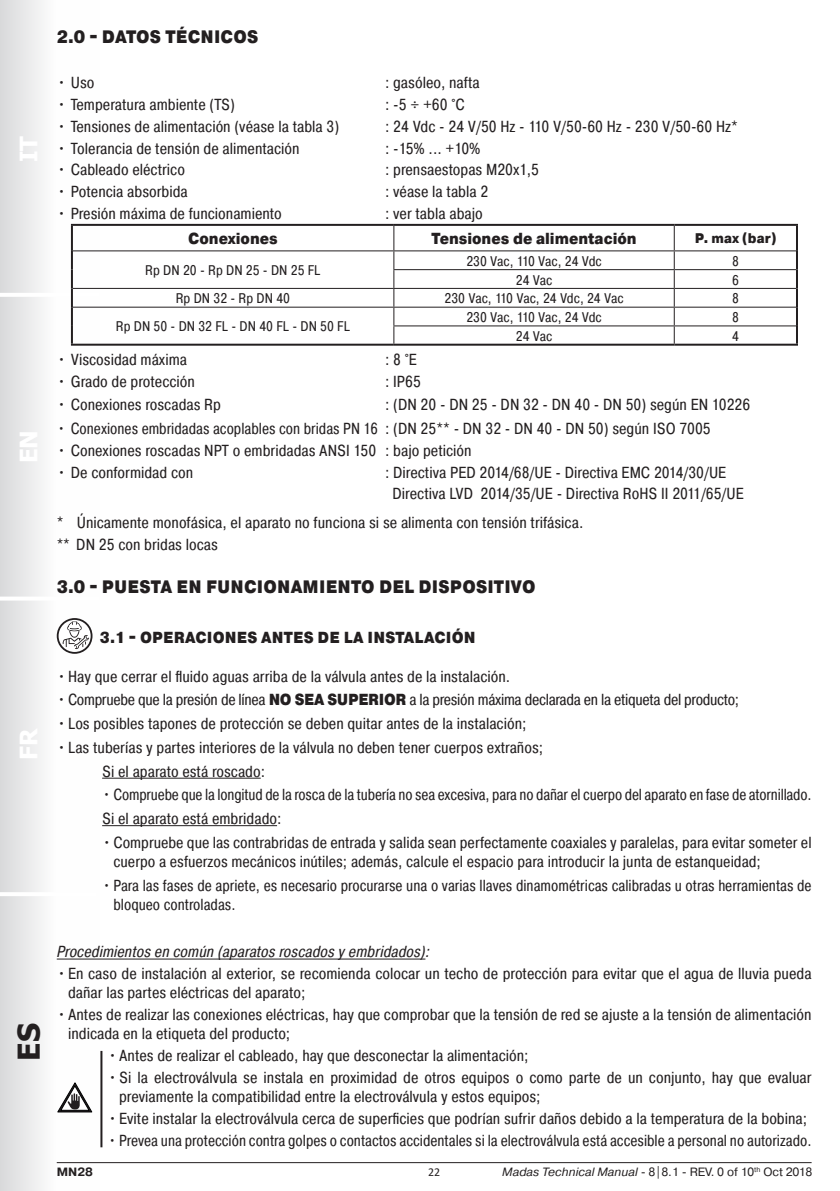
<style>
.page{position:relative;width:840px;height:1191px;background:#fff}
.page>*{position:absolute;margin:0;border:0;box-sizing:border-box;transform-origin:0 0}
.t1{font:700 30px "Tahoma";color:#231f20}
.t2{font:700 24px "Tahoma";color:#fff}
.t3{font:900 18px "Pragmatica Cond";letter-spacing:.01em;color:#231f20}
.t4{font:16px/19.2px "Pragmatica Cond";color:#231f20}
.t5{font:16px/19.2px "Pragmatica Cond";color:#231f20;scale:.95 1}
.t6{font:16px "Pragmatica Cond";color:#231f20;scale:.94 1}
.t7{font:16px "Pragmatica Cond";letter-spacing:-.02em;color:#231f20}
.t8{font:900 16px "Pragmatica Cond";color:#231f20}
.t9{font:italic 16px "Pragmatica Cond";color:#231f20}
.t10{font:14px "Pragmatica Cond";color:#231f20}
.t11{font:900 14px "Pragmatica Cond";color:#231f20}
.t12{font:12px "Pragmatica";color:#231f20}
.t13{font:700 12px "Pragmatica";color:#231f20}
.t14{font:12px "Calibri";color:#231f20}
.s1{font-weight:900}
.s2{font-style:italic}
</style>
<div class="page">
<div style="left:0;top:0;width:99px;height:1191px;background:linear-gradient(to right,#dfe0e1,#fff)"></div>
<hr style="left:0;top:892px;width:96px;height:4px;background:#fff">
<hr style="left:0;top:596px;width:99px;height:4px;background:#fff">
<hr style="left:0;top:293px;width:99px;height:4px;background:#fff">
<hr style="left:57px;top:1162px;width:754px;height:1px;background:#231f20">
<hr style="left:102px;top:777px;width:158px;height:1px;background:#231f20">
<hr style="left:102px;top:825px;width:175px;height:1px;background:#231f20">
<hr style="left:57px;top:958px;width:368px;height:1px;background:#231f20">
<svg style="left:57px;top:618px;width:35px;height:36px"></svg>
<svg style="left:59px;top:620px;width:32px;height:32px"></svg>
<svg style="left:63px;top:621px;width:26px;height:28px"></svg>
<hr style="left:71px;top:224px;width:322px;height:2px;background:#231f20">
<hr style="left:71px;top:226px;width:2px;height:25px;background:#231f20">
<hr style="left:393px;top:224px;width:281px;height:2px;background:#231f20">
<hr style="left:674px;top:224px;width:123px;height:2px;background:#231f20">
<hr style="left:795px;top:226px;width:2px;height:25px;background:#231f20">
<svg style="left:71px;top:251px;width:2px;height:93px"></svg>
<svg style="left:795px;top:251px;width:2px;height:93px"></svg>
<hr style="left:71px;top:344px;width:322px;height:2px;background:#231f20">
<hr style="left:393px;top:344px;width:281px;height:2px;background:#231f20">
<hr style="left:674px;top:344px;width:123px;height:2px;background:#231f20">
<hr style="left:73px;top:250px;width:320px;height:1px;background:#231f20">
<hr style="left:393px;top:250px;width:281px;height:1px;background:#231f20">
<hr style="left:674px;top:250px;width:121px;height:1px;background:#231f20">
<hr style="left:393px;top:269px;width:281px;height:1px;background:#231f20">
<hr style="left:674px;top:269px;width:121px;height:1px;background:#231f20">
<hr style="left:73px;top:288px;width:320px;height:1px;background:#231f20">
<hr style="left:393px;top:288px;width:281px;height:1px;background:#231f20">
<hr style="left:674px;top:288px;width:121px;height:1px;background:#231f20">
<hr style="left:73px;top:307px;width:320px;height:1px;background:#231f20">
<hr style="left:393px;top:307px;width:281px;height:1px;background:#231f20">
<hr style="left:674px;top:307px;width:121px;height:1px;background:#231f20">
<hr style="left:393px;top:325px;width:281px;height:1px;background:#231f20">
<svg style="left:393px;top:226px;width:1px;height:118px"></svg>
<hr style="left:674px;top:325px;width:121px;height:1px;background:#231f20">
<svg style="left:673px;top:226px;width:1px;height:118px"></svg>
<hr style="left:100px;top:1051px;width:2px;height:96px;background:#231f20">
<svg style="left:58px;top:1082px;width:34px;height:30px"></svg>
<h2 class="t2" style="left:12px;top:162px;width:28px;rotate:-90deg">IT</h2>
<h2 class="t2" style="left:12px;top:463px;width:35px;rotate:-90deg">EN</h2>
<h2 class="t2" style="left:12px;top:760px;width:33px;rotate:-90deg">FR</h2>
<h1 class="t1" style="left:8px;top:1060px;width:39px;rotate:-90deg">ES</h1>
<p class="t3" style="left:57px;top:26px;width:203px">2.0 - DATOS TÉCNICOS</p>
<p class="t4" style="left:57px;top:73px;width:39px">• Uso</p>
<p class="t4" style="left:385px;top:73px;width:96px">: gasóleo, nafta</p>
<p class="t4" style="left:57px;top:95px;width:179px">• Temperatura ambiente (TS)</p>
<p class="t4" style="left:385px;top:95px;width:81px">: -5 ÷ +60 °C</p>
<p class="t4" style="left:57px;top:117px;width:284px">• Tensiones de alimentación (véase la tabla 3)</p>
<p class="t4" style="left:385px;top:117px;width:354px">: 24 Vdc - 24 V/50 Hz - 110 V/50-60 Hz - 230 V/50-60 Hz*</p>
<p class="t4" style="left:57px;top:138px;width:244px">• Tolerancia de tensión de alimentación</p>
<p class="t4" style="left:385px;top:138px;width:97px">: -15% ... +10%</p>
<p class="t4" style="left:57px;top:160px;width:130px">• Cableado eléctrico</p>
<p class="t4" style="left:385px;top:160px;width:155px">: prensaestopas M20x1,5</p>
<p class="t4" style="left:57px;top:182px;width:132px">• Potencia absorbida</p>
<p class="t4" style="left:385px;top:182px;width:105px">: véase la tabla 2</p>
<p class="t4" style="left:57px;top:204px;width:226px">• Presión máxima de funcionamiento</p>
<p class="t4" style="left:385px;top:204px;width:99px">: ver tabla abajo</p>
<p class="t8" style="left:188px;top:228px;width:91px">Conexiones</p>
<p class="t8" style="left:431px;top:228px;width:207px">Tensiones de alimentación</p>
<p class="t11" style="left:694px;top:230px;width:83px">P. max (bar)</p>
<p class="t10" style="left:145px;top:262px;width:177px">Rp DN 20 - Rp DN 25 - DN 25 FL</p>
<p class="t10" style="left:466px;top:252px;width:137px">230 Vac, 110 Vac, 24 Vdc</p>
<p class="t10" style="left:731px;top:252px;width:8px">8</p>
<p class="t10" style="left:515px;top:271px;width:38px">24 Vac</p>
<p class="t10" style="left:731px;top:271px;width:8px">6</p>
<p class="t10" style="left:176px;top:290px;width:116px">Rp DN 32 - Rp DN 40</p>
<p class="t10" style="left:444px;top:290px;width:180px">230 Vac, 110 Vac, 24 Vdc, 24 Vac</p>
<p class="t10" style="left:731px;top:290px;width:8px">8</p>
<p class="t10" style="left:116px;top:318px;width:235px">Rp DN 50 - DN 32 FL - DN 40 FL - DN 50 FL</p>
<p class="t10" style="left:466px;top:308px;width:137px">230 Vac, 110 Vac, 24 Vdc</p>
<p class="t10" style="left:731px;top:308px;width:8px">8</p>
<p class="t10" style="left:515px;top:327px;width:38px">24 Vac</p>
<p class="t10" style="left:731px;top:327px;width:8px">4</p>
<p class="t4" style="left:57px;top:350px;width:132px">• Viscosidad máxima</p>
<p class="t4" style="left:385px;top:350px;width:33px">: 8 °E</p>
<p class="t4" style="left:57px;top:372px;width:140px">• Grado de protección</p>
<p class="t4" style="left:385px;top:372px;width:37px">: IP65</p>
<p class="t4" style="left:57px;top:394px;width:166px">• Conexiones roscadas Rp</p>
<p class="t4" style="left:385px;top:394px;width:366px">: (DN 20 - DN 25 - DN 32 - DN 40 - DN 50) según EN 10226</p>
<p class="t5" style="left:57px;top:418px;width:689px">• Conexiones embridadas acoplables con bridas PN 16 : (DN 25** - DN 32 - DN 40 - DN 50) según ISO 7005</p>
<p class="t4" style="left:57px;top:441px;width:416px">• Conexiones roscadas NPT o embridadas ANSI 150 : bajo petición</p>
<p class="t4" style="left:57px;top:462px;width:138px">• De conformidad con</p>
<p class="t4" style="left:385px;top:462px;width:342px">: Directiva PED 2014/68/UE - Directiva EMC 2014/30/UE</p>
<p class="t4" style="left:392px;top:483px;width:352px">Directiva LVD 2014/35/UE - Directiva RoHS II 2011/65/UE</p>
<p class="t4" style="left:57px;top:512px;width:528px">* Únicamente monofásica, el aparato no funciona si se alimenta con tensión trifásica.</p>
<p class="t4" style="left:57px;top:534px;width:163px">** DN 25 con bridas locas</p>
<p class="t3" style="left:57px;top:575px;width:480px">3.0 - PUESTA EN FUNCIONAMIENTO DEL DISPOSITIVO</p>
<p class="t8" style="left:100px;top:627px;width:377px">3.1 - OPERACIONES ANTES DE LA INSTALACIÓN</p>
<p class="t4" style="left:57px;top:666px;width:455px">•Hay que cerrar el fluido aguas arriba de la válvula antes de la instalación.</p>
<p class="t7" style="left:57px;top:690px;width:683px">•Compruebe que la presión de línea <span class="s1">NO SEA SUPERIOR</span> a la presión máxima declarada en la etiqueta del producto;</p>
<p class="t4" style="left:57px;top:714px;width:471px">•Los posibles tapones de protección se deben quitar antes de la instalación;</p>
<p class="t4" style="left:57px;top:737px;width:487px">•Las tuberías y partes interiores de la válvula no deben tener cuerpos extraños;</p>
<p class="t4" style="left:102px;top:761px;width:164px">Si el aparato está roscado:</p>
<p class="t6" style="left:102px;top:785px;width:755px">• Compruebe que la longitud de la rosca de la tubería no sea excesiva, para no dañar el cuerpo del aparato en fase de atornillado.</p>
<p class="t4" style="left:102px;top:809px;width:181px">Si el aparato está embridado:</p>
<p class="t4" style="left:113px;top:832px;width:699px;text-indent:-11px">•Compruebe que las contrabridas de entrada y salida sean perfectamente coaxiales y paralelas, para evitar someter el cuerpo a esfuerzos mecánicos inútiles; además, calcule el espacio para introducir la junta de estanqueidad;</p>
<p class="t5" style="left:113px;top:875px;width:736px;text-indent:-11px">•Para las fases de apriete, es necesario procurarse una o varias llaves dinamométricas calibradas u otras herramientas de bloqueo controladas.</p>
<p class="t9" style="left:57px;top:942px;width:374px">Procedimientos en común (aparatos roscados y embridados):</p>
<p class="t4" style="left:68px;top:964px;width:744px;text-indent:-11px">•En caso de instalación al exterior, se recomienda colocar un techo de protección para evitar que el agua de lluvia pueda dañar las partes eléctricas del aparato;</p>
<p class="t4" style="left:68px;top:1005px;width:744px;text-indent:-11px">•Antes de realizar las conexiones eléctricas, hay que comprobar que la tensión de red se ajuste a la tensión de alimentación indicada en la etiqueta del producto;</p>
<p class="t4" style="left:108px;top:1046px;width:422px">•Antes de realizar el cableado, hay que desconectar la alimentación;</p>
<p class="t4" style="left:119px;top:1067px;width:693px;text-indent:-11px">•Si la electroválvula se instala en proximidad de otros equipos o como parte de un conjunto, hay que evaluar previamente la compatibilidad entre la electroválvula y estos equipos;</p>
<p class="t4" style="left:108px;top:1108px;width:700px">•Evite instalar la electroválvula cerca de superficies que podrían sufrir daños debido a la temperatura de la bobina;</p>
<p class="t5" style="left:108px;top:1130px;width:741px">•Prevea una protección contra golpes o contactos accidentales si la electroválvula está accesible a personal no autorizado.</p>
<p class="t13" style="left:57px;top:1164px;width:38px">MN28</p>
<p class="t12" style="left:502px;top:1164px;width:311px"><span class="s2">Madas Technical Manual</span> - 8|8.1 - REV. 0 of 10<sup>th</sup> Oct 2018</p>
<p class="t14" style="left:428px;top:1163px;width:14px">22</p>
</div>
